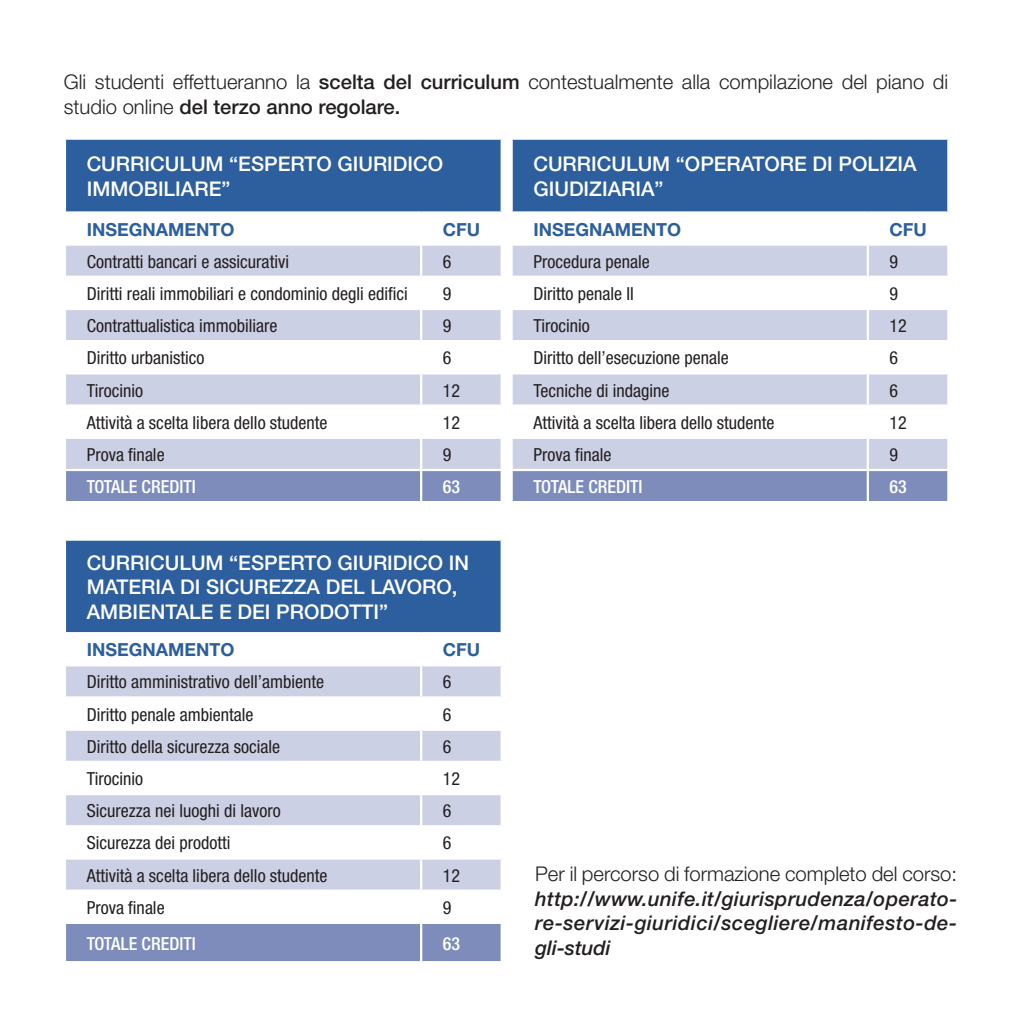
<style>
.page{position:relative;width:1021px;height:1021px;background:#fff}
.page>*{position:absolute;margin:0;border:0;box-sizing:border-box;transform-origin:0 0}
.t1{font:300 20.25px/24.8px "Helvetica Neue";color:#231f20}
.t2{font:500 20.25px/24.3px "Helvetica Neue";color:#fff}
.t3{font:italic 500 20.25px/24.8px "Helvetica Neue";letter-spacing:.025em;color:#231f20;text-align:justify}
.t4{font:condensed 18px "Helvetica Neue";color:#231f20}
.t5{font:700 18px "Helvetica Neue";color:#2d5f9e}
.t6{font:500 condensed 18px "Helvetica Neue";color:#fff}
.s1{font-weight:500}
</style>
<div class="page">
<div style="left:65px;top:139px;width:436px;height:73px;background:#2d5f9e"></div>
<svg style="left:66px;top:246px;width:434px;height:223px;fill:#ccd0e4"></svg>
<div style="left:66px;top:471px;width:434px;height:30px;background:#7d8cbb"></div>
<hr style="left:64px;top:137px;width:357px;height:3px;background:#fff">
<hr style="left:64px;top:140px;width:2px;height:71px;background:#fff">
<hr style="left:421px;top:137px;width:82px;height:3px;background:#fff">
<hr style="left:500px;top:140px;width:3px;height:71px;background:#fff">
<hr style="left:64px;top:211px;width:357px;height:3px;background:#fff">
<hr style="left:421px;top:211px;width:82px;height:3px;background:#fff">
<hr style="left:420px;top:246px;width:2px;height:30px;background:#fff">
<hr style="left:64px;top:276px;width:357px;height:2px;background:#fff">
<hr style="left:421px;top:276px;width:82px;height:2px;background:#fff">
<hr style="left:420px;top:278px;width:2px;height:30px;background:#fff">
<hr style="left:64px;top:308px;width:357px;height:2px;background:#fff">
<hr style="left:421px;top:308px;width:82px;height:2px;background:#fff">
<hr style="left:420px;top:310px;width:2px;height:30px;background:#fff">
<hr style="left:64px;top:340px;width:357px;height:2px;background:#fff">
<hr style="left:421px;top:340px;width:82px;height:2px;background:#fff">
<hr style="left:420px;top:342px;width:2px;height:30px;background:#fff">
<hr style="left:64px;top:372px;width:357px;height:2px;background:#fff">
<hr style="left:421px;top:372px;width:82px;height:2px;background:#fff">
<hr style="left:420px;top:374px;width:2px;height:30px;background:#fff">
<hr style="left:64px;top:404px;width:357px;height:3px;background:#fff">
<hr style="left:421px;top:404px;width:82px;height:3px;background:#fff">
<hr style="left:420px;top:407px;width:2px;height:29px;background:#fff">
<hr style="left:64px;top:436px;width:357px;height:3px;background:#fff">
<hr style="left:421px;top:436px;width:82px;height:3px;background:#fff">
<hr style="left:420px;top:439px;width:2px;height:30px;background:#fff">
<hr style="left:420px;top:471px;width:2px;height:30px;background:#fff">
<div style="left:511px;top:139px;width:437px;height:73px;background:#2d5f9e"></div>
<svg style="left:512px;top:246px;width:435px;height:223px;fill:#ccd0e4"></svg>
<div style="left:512px;top:471px;width:435px;height:30px;background:#7d8cbb"></div>
<hr style="left:510px;top:137px;width:357px;height:3px;background:#fff">
<hr style="left:510px;top:140px;width:2px;height:71px;background:#fff">
<hr style="left:867px;top:137px;width:82px;height:3px;background:#fff">
<hr style="left:947px;top:140px;width:2px;height:71px;background:#fff">
<hr style="left:510px;top:211px;width:357px;height:3px;background:#fff">
<hr style="left:867px;top:211px;width:82px;height:3px;background:#fff">
<hr style="left:866px;top:246px;width:3px;height:30px;background:#fff">
<hr style="left:510px;top:276px;width:357px;height:2px;background:#fff">
<hr style="left:867px;top:276px;width:82px;height:2px;background:#fff">
<hr style="left:866px;top:278px;width:3px;height:30px;background:#fff">
<hr style="left:510px;top:308px;width:357px;height:2px;background:#fff">
<hr style="left:867px;top:308px;width:82px;height:2px;background:#fff">
<hr style="left:866px;top:310px;width:3px;height:30px;background:#fff">
<hr style="left:510px;top:340px;width:357px;height:2px;background:#fff">
<hr style="left:867px;top:340px;width:82px;height:2px;background:#fff">
<hr style="left:866px;top:342px;width:3px;height:30px;background:#fff">
<hr style="left:510px;top:372px;width:357px;height:2px;background:#fff">
<hr style="left:867px;top:372px;width:82px;height:2px;background:#fff">
<hr style="left:866px;top:374px;width:3px;height:30px;background:#fff">
<hr style="left:510px;top:404px;width:357px;height:3px;background:#fff">
<hr style="left:867px;top:404px;width:82px;height:3px;background:#fff">
<hr style="left:866px;top:407px;width:3px;height:29px;background:#fff">
<hr style="left:510px;top:436px;width:357px;height:3px;background:#fff">
<hr style="left:867px;top:436px;width:82px;height:3px;background:#fff">
<hr style="left:866px;top:439px;width:3px;height:30px;background:#fff">
<hr style="left:866px;top:471px;width:3px;height:30px;background:#fff">
<div style="left:65px;top:539px;width:436px;height:94px;background:#2d5f9e"></div>
<svg style="left:66px;top:666px;width:434px;height:223px;fill:#ccd0e4"></svg>
<div style="left:66px;top:924px;width:434px;height:37px;background:#7d8cbb"></div>
<hr style="left:64px;top:538px;width:357px;height:2px;background:#fff">
<hr style="left:64px;top:540px;width:2px;height:92px;background:#fff">
<hr style="left:421px;top:538px;width:82px;height:2px;background:#fff">
<hr style="left:500px;top:540px;width:3px;height:92px;background:#fff">
<hr style="left:64px;top:632px;width:357px;height:2px;background:#fff">
<hr style="left:421px;top:632px;width:82px;height:2px;background:#fff">
<hr style="left:420px;top:666px;width:2px;height:30px;background:#fff">
<hr style="left:64px;top:696px;width:357px;height:2px;background:#fff">
<hr style="left:421px;top:696px;width:82px;height:2px;background:#fff">
<hr style="left:420px;top:698px;width:2px;height:30px;background:#fff">
<hr style="left:64px;top:728px;width:357px;height:2px;background:#fff">
<hr style="left:421px;top:728px;width:82px;height:2px;background:#fff">
<hr style="left:420px;top:730px;width:2px;height:30px;background:#fff">
<hr style="left:64px;top:760px;width:357px;height:3px;background:#fff">
<hr style="left:421px;top:760px;width:82px;height:3px;background:#fff">
<hr style="left:420px;top:763px;width:2px;height:30px;background:#fff">
<hr style="left:64px;top:793px;width:357px;height:2px;background:#fff">
<hr style="left:421px;top:793px;width:82px;height:2px;background:#fff">
<hr style="left:420px;top:795px;width:2px;height:30px;background:#fff">
<hr style="left:64px;top:825px;width:357px;height:2px;background:#fff">
<hr style="left:421px;top:825px;width:82px;height:2px;background:#fff">
<hr style="left:420px;top:827px;width:2px;height:30px;background:#fff">
<hr style="left:64px;top:857px;width:357px;height:2px;background:#fff">
<hr style="left:421px;top:857px;width:82px;height:2px;background:#fff">
<hr style="left:420px;top:859px;width:2px;height:30px;background:#fff">
<hr style="left:420px;top:924px;width:2px;height:37px;background:#fff">
<p class="t1" style="left:64px;top:69px;width:886px">Gli studenti effettueranno la <span class="s1">scelta del curriculum</span> contestualmente alla compilazione del piano di studio online <span class="s1">del terzo anno regolare.</span></p>
<p class="t2" style="left:87px;top:152px;width:358px">CURRICULUM “ESPERTO GIURIDICO<br>IMMOBILIARE”</p>
<p class="t5" style="left:87px;top:218px;width:149px">INSEGNAMENTO</p>
<p class="t5" style="left:443px;top:218px;width:39px">CFU</p>
<p class="t4" style="left:87px;top:251px;width:204px">Contratti bancari e assicurativi</p>
<p class="t4" style="left:443px;top:251px;width:10px">6</p>
<p class="t4" style="left:87px;top:283px;width:322px">Diritti reali immobiliari e condominio degli edifici</p>
<p class="t4" style="left:443px;top:283px;width:10px">9</p>
<p class="t4" style="left:87px;top:315px;width:192px">Contrattualistica immobiliare</p>
<p class="t4" style="left:443px;top:315px;width:10px">9</p>
<p class="t4" style="left:87px;top:347px;width:119px">Diritto urbanistico</p>
<p class="t4" style="left:443px;top:347px;width:10px">6</p>
<p class="t4" style="left:87px;top:380px;width:58px">Tirocinio</p>
<p class="t4" style="left:443px;top:380px;width:19px">12</p>
<p class="t4" style="left:87px;top:412px;width:242px">Attività a scelta libera dello studente</p>
<p class="t4" style="left:443px;top:412px;width:19px">12</p>
<p class="t4" style="left:87px;top:444px;width:79px">Prova finale</p>
<p class="t4" style="left:443px;top:444px;width:10px">9</p>
<p class="t6" style="left:87px;top:476px;width:110px">TOTALE CREDITI</p>
<p class="t6" style="left:443px;top:476px;width:19px">63</p>
<p class="t2" style="left:87px;top:550px;width:384px">CURRICULUM “ESPERTO GIURIDICO IN<br>MATERIA DI SICUREZZA DEL LAVORO,<br>AMBIENTALE E DEI PRODOTTI”</p>
<p class="t5" style="left:87px;top:638px;width:149px">INSEGNAMENTO</p>
<p class="t5" style="left:443px;top:638px;width:39px">CFU</p>
<p class="t4" style="left:87px;top:671px;width:239px">Diritto amministrativo dell’ambiente</p>
<p class="t4" style="left:443px;top:671px;width:10px">6</p>
<p class="t4" style="left:87px;top:704px;width:168px">Diritto penale ambientale</p>
<p class="t4" style="left:443px;top:704px;width:10px">6</p>
<p class="t4" style="left:87px;top:736px;width:195px">Diritto della sicurezza sociale</p>
<p class="t4" style="left:443px;top:736px;width:10px">6</p>
<p class="t4" style="left:87px;top:768px;width:58px">Tirocinio</p>
<p class="t4" style="left:443px;top:768px;width:19px">12</p>
<p class="t4" style="left:87px;top:800px;width:196px">Sicurezza nei luoghi di lavoro</p>
<p class="t4" style="left:443px;top:800px;width:10px">6</p>
<p class="t4" style="left:87px;top:832px;width:145px">Sicurezza dei prodotti</p>
<p class="t4" style="left:443px;top:832px;width:10px">6</p>
<p class="t4" style="left:87px;top:864px;width:242px">Attività a scelta libera dello studente</p>
<p class="t4" style="left:443px;top:864px;width:19px">12</p>
<p class="t4" style="left:87px;top:897px;width:79px">Prova finale</p>
<p class="t4" style="left:443px;top:897px;width:10px">9</p>
<p class="t6" style="left:87px;top:932px;width:110px">TOTALE CREDITI</p>
<p class="t6" style="left:443px;top:932px;width:19px">63</p>
<p class="t2" style="left:533px;top:152px;width:385px">CURRICULUM “OPERATORE DI POLIZIA<br>GIUDIZIARIA”</p>
<p class="t5" style="left:533px;top:218px;width:149px">INSEGNAMENTO</p>
<p class="t5" style="left:889px;top:218px;width:39px">CFU</p>
<p class="t4" style="left:533px;top:251px;width:118px">Procedura penale</p>
<p class="t4" style="left:889px;top:251px;width:10px">9</p>
<p class="t4" style="left:533px;top:283px;width:102px">Diritto penale II</p>
<p class="t4" style="left:889px;top:283px;width:10px">9</p>
<p class="t4" style="left:533px;top:315px;width:58px">Tirocinio</p>
<p class="t4" style="left:889px;top:315px;width:19px">12</p>
<p class="t4" style="left:533px;top:347px;width:197px">Diritto dell’esecuzione penale</p>
<p class="t4" style="left:889px;top:347px;width:10px">6</p>
<p class="t4" style="left:533px;top:380px;width:138px">Tecniche di indagine</p>
<p class="t4" style="left:889px;top:380px;width:10px">6</p>
<p class="t4" style="left:533px;top:412px;width:242px">Attività a scelta libera dello studente</p>
<p class="t4" style="left:889px;top:412px;width:19px">12</p>
<p class="t4" style="left:533px;top:444px;width:79px">Prova finale</p>
<p class="t4" style="left:889px;top:444px;width:10px">9</p>
<p class="t6" style="left:533px;top:476px;width:110px">TOTALE CREDITI</p>
<p class="t6" style="left:889px;top:476px;width:19px">63</p>
<p class="t1" style="left:535px;top:860px;width:423px">Per il percorso di formazione completo del corso:</p>
<p class="t3" style="left:535px;top:886px;width:423px">http://www.unife.it/giurisprudenza/operato&shy;re-servizi-giuridici/scegliere/manifesto-de&shy;gli-studi</p>
</div>
